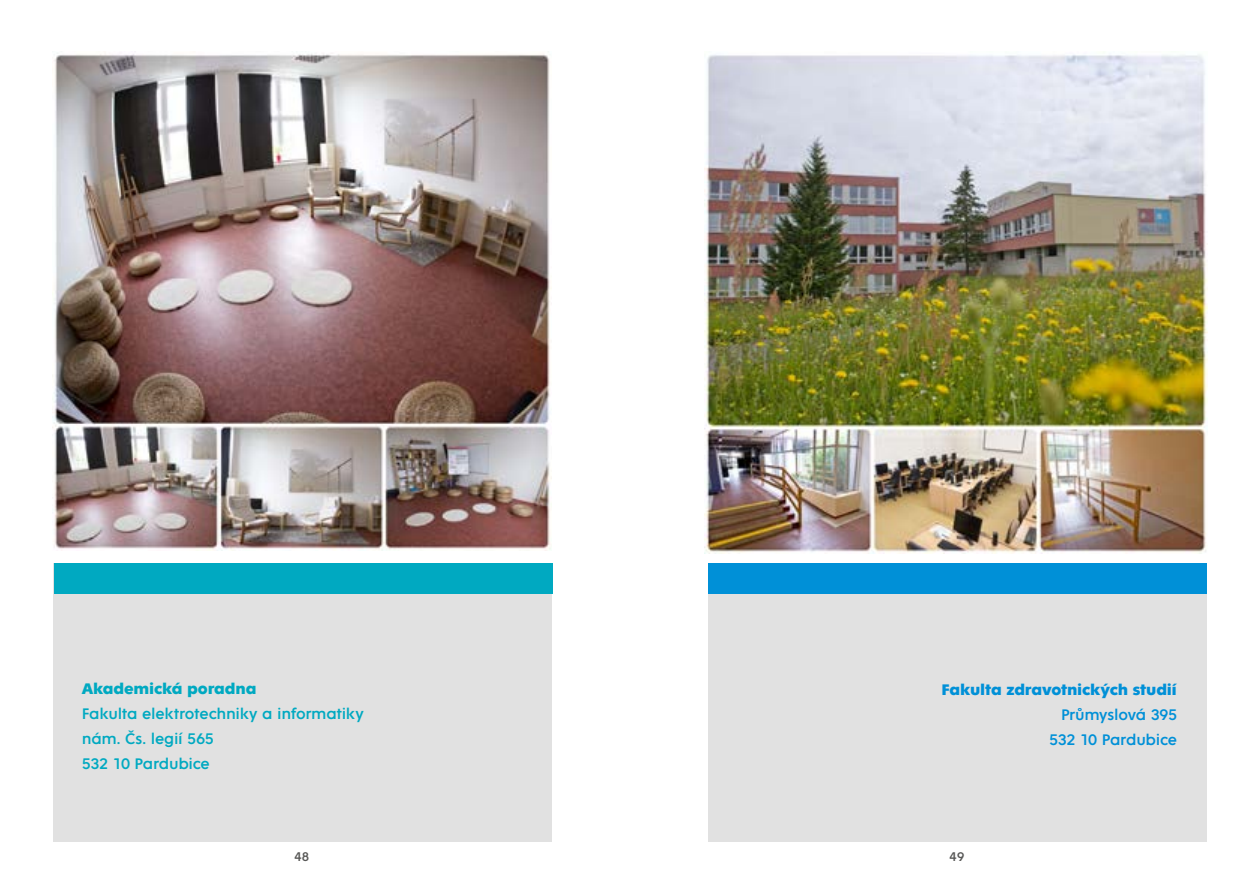
<style>
.page{position:relative;width:1259px;height:893px;background:#fff}
.page>*{position:absolute;margin:0;border:0;box-sizing:border-box;transform-origin:0 0}
.t1{font:16.5px/25px "Fenomen Sans";letter-spacing:-.02em;color:#00a9c1}
.t2{font:700 16.5px "Fenomen Sans";letter-spacing:-.015em;color:#0090d7}
.t3{font:16.5px/25px "Fenomen Sans";letter-spacing:-.02em;color:#0090d7;text-align:right}
.t4{font:700 16.5px "Fenomen Sans";letter-spacing:-.01em;color:#00a9c1}
.t5{font:13.5px "Fenomen Sans";color:#575756}
</style>
<div class="page">
<img style="left:52px;top:51px;width:500px;height:500px">
<div style="left:54px;top:563px;width:498px;height:279px;background:#e1e1e1"></div>
<div style="left:54px;top:563px;width:498px;height:31px;background:#00a9c1"></div>
<img style="left:705px;top:54px;width:502px;height:499px">
<div style="left:708px;top:563px;width:498px;height:279px;background:#e1e1e1"></div>
<div style="left:708px;top:563px;width:498px;height:31px;background:#0090d7"></div>
<p class="t4" style="left:82px;top:680px;width:176px">Akademická poradna</p>
<p class="t1" style="left:82px;top:701px;width:283px">Fakulta elektrotechniky a informatiky nám. Čs. legií 565<br>532 10 Pardubice</p>
<p class="t2" style="left:941px;top:681px;width:237px">Fakulta zdravotnických studií</p>
<p class="t3" style="left:1049px;top:702px;width:129px">Průmyslová 395<br>532 10 Pardubice</p>
<p class="t5" style="left:294px;top:850px;width:16px">48</p>
<p class="t5" style="left:949px;top:850px;width:16px">49</p>
</div>
